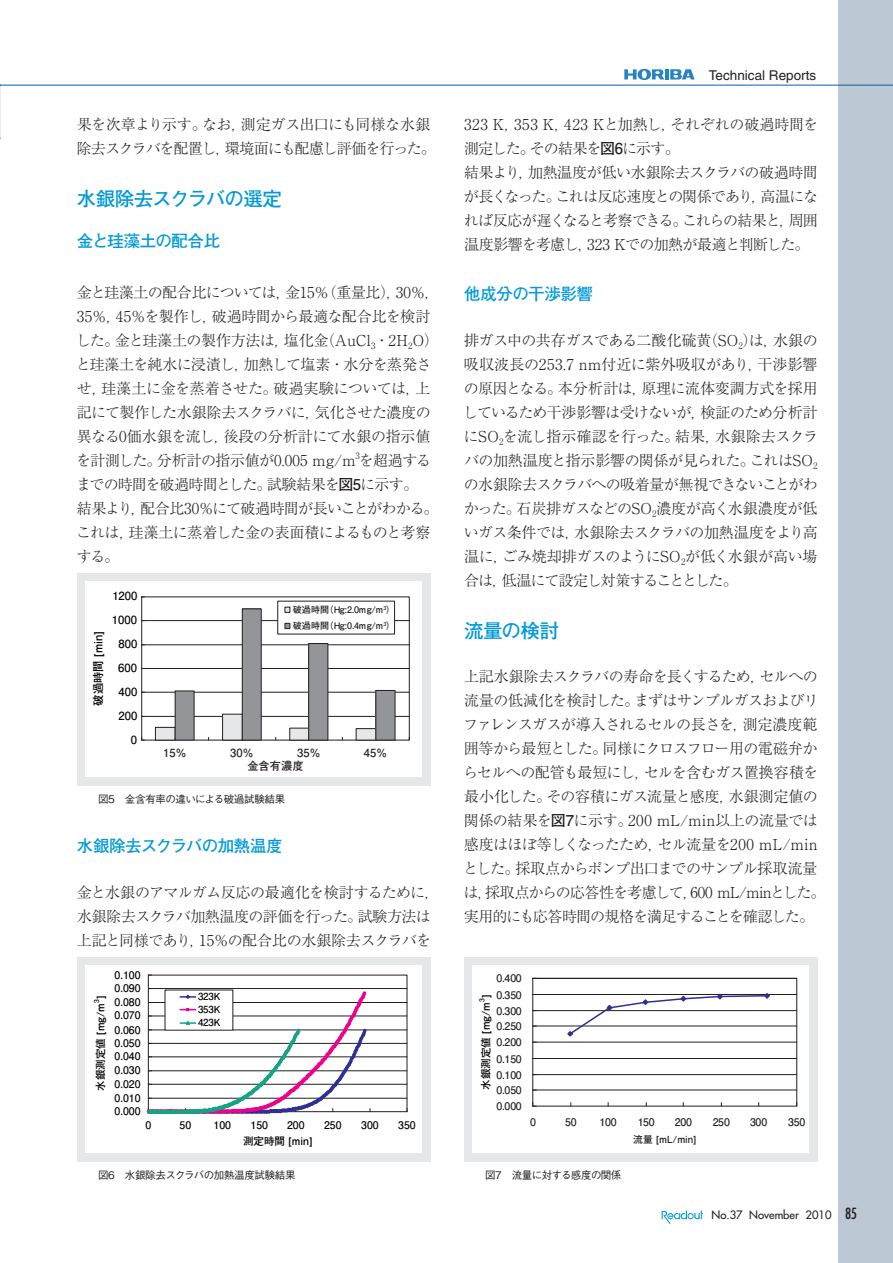
<style>
.page{position:relative;width:893px;height:1263px;background:#fff}
.page>*{position:absolute;margin:0;border:0;box-sizing:border-box;transform-origin:0 0}
.t1{font:19.5px "Futo Go B101 Pro Bold 90 pv RKSJ H";letter-spacing:-.04em;color:#0199d9}
.t2{font:16.5px "Futo Go B101 Pro Bold 90 pv RKSJ H";letter-spacing:-.03em;color:#0199d9}
.t3{font:15px/24px "Ryumin Pro Light 90 pv RKSJ H";letter-spacing:-.04em;color:#231f20}
.t4{font:13.5px "Helvetica";color:#231f20}
.t5{font:11.25px "Futo Go B101 Pro Bold 90 pv RKSJ H";letter-spacing:.01em;color:#000}
.t6{font:11.25px "Futura";color:#231f20}
.t7{font:11.25px "Futo Go B101 Pro Bold 90 pv RKSJ H";letter-spacing:.005em;color:#231f20}
.t8{font:10.5px "Futo Go B101 Pro Bold 90 pv RKSJ H";color:#000}
.t9{font:10.5px "Futo Go B101 Pro Bold 90 pv RKSJ H";letter-spacing:-.03em;color:#231f20}
.t10{font:10.5px "Gothic BBB Pro Medium 90 pv RKSJ H";letter-spacing:-.045em;color:#231f20}
.t11{font:9.75px/13px "Futo Go B101 Pro Bold 90 pv RKSJ H";letter-spacing:-.02em;color:#000;text-align:justify}
.t12{font:9.75px "Futo Go B101 Pro Bold 90 pv RKSJ H";color:#231f20}
.t13{font:9px/16.2px "Futo Go B101 Pro Bold 90 pv RKSJ H";letter-spacing:.005em;color:#231f20}
.t14{font:8.7px "Ryumin Pro Light 90 pv RKSJ H";color:#231f20}
.t15{font:6.75px "Futo Go B101 Pro Bold 90 pv RKSJ H";color:#000}
.s1{font-family:"Futo Go B101 Pro Bold 90 pv RKSJ H"}
.s2{font-stretch:condensed;font-size:15px}
</style>
<div class="page">
<hr style="left:0;top:85px;width:1px;height:53px;background:#ecebe9">
<svg style="left:624px;top:69px;width:70px;height:11px"></svg>
<div style="left:838px;top:0;width:54px;height:1263px;background:#bcc8d4"></div>
<svg style="left:661px;top:1211px;width:42px;height:13px"></svg>
<hr style="left:1px;top:85px;width:891px;height:1px;background:#0d5da5">
<div style="left:77px;top:573px;width:353px;height:213px;background:#e6e7e9"></div>
<div style="left:86px;top:582px;width:335px;height:195px;background:#fff"></div>
<hr style="left:142px;top:716px;width:267px;height:1px;background:#231f20">
<hr style="left:142px;top:692px;width:267px;height:1px;background:#231f20">
<hr style="left:142px;top:668px;width:267px;height:1px;background:#231f20">
<hr style="left:142px;top:645px;width:267px;height:1px;background:#231f20">
<hr style="left:142px;top:620px;width:267px;height:1px;background:#231f20">
<div style="left:141px;top:596px;width:269px;height:145px;border:1px solid #231f20"></div>
<div style="left:155px;top:727px;width:20px;height:13px;background:#e6e7e9"></div>
<div style="left:155px;top:727px;width:20px;height:13px;border:1px solid #231f20"></div>
<div style="left:222px;top:714px;width:20px;height:26px;background:#e6e7e9"></div>
<div style="left:222px;top:714px;width:21px;height:26px;border:1px solid #231f20"></div>
<div style="left:290px;top:728px;width:19px;height:12px;background:#e6e7e9"></div>
<div style="left:356px;top:729px;width:20px;height:11px;background:#e6e7e9"></div>
<div style="left:356px;top:728px;width:20px;height:12px;border:1px solid #231f20"></div>
<div style="left:175px;top:691px;width:19px;height:49px;background:#939598"></div>
<div style="left:175px;top:691px;width:19px;height:49px;border:1px solid #231f20"></div>
<div style="left:242px;top:609px;width:19px;height:131px;background:#939598"></div>
<div style="left:242px;top:609px;width:19px;height:131px;border:1px solid #231f20"></div>
<div style="left:309px;top:644px;width:19px;height:96px;background:#939598"></div>
<div style="left:308px;top:643px;width:20px;height:97px;border:1px solid #231f20"></div>
<div style="left:376px;top:690px;width:19px;height:50px;background:#939598"></div>
<div style="left:375px;top:690px;width:20px;height:50px;border:1px solid #231f20"></div>
<div style="left:278px;top:601px;width:116px;height:33px;background:#fff"></div>
<svg style="left:284px;top:607px;width:6px;height:6px"></svg>
<svg style="left:284px;top:623px;width:6px;height:6px"></svg>
<div style="left:464px;top:957px;width:353px;height:204px;background:#e6e7e9"></div>
<div style="left:473px;top:966px;width:335px;height:187px;background:#fff"></div>
<hr style="left:532px;top:1090px;width:264px;height:1px;background:#231f20">
<hr style="left:532px;top:1074px;width:264px;height:1px;background:#231f20">
<hr style="left:532px;top:1058px;width:264px;height:1px;background:#231f20">
<hr style="left:532px;top:1042px;width:264px;height:1px;background:#231f20">
<hr style="left:532px;top:1026px;width:264px;height:1px;background:#231f20">
<hr style="left:532px;top:1010px;width:264px;height:1px;background:#231f20">
<hr style="left:532px;top:994px;width:264px;height:1px;background:#231f20">
<div style="left:532px;top:978px;width:265px;height:129px;border:1px solid #231f20"></div>
<svg style="left:532px;top:1103px;width:4px;height:4px"></svg>
<svg style="left:566px;top:993px;width:205px;height:44px"></svg>
<div style="left:77px;top:957px;width:353px;height:204px;background:#e6e7e9"></div>
<div style="left:86px;top:966px;width:335px;height:187px;background:#fff"></div>
<svg style="left:146px;top:974px;width:262px;height:140px"></svg>
<p class="t3" style="left:77px;top:115px;width:361px">果を次章より示す。なお，測定ガス出口にも同様な水銀除去スクラバを配置し，環境面にも配慮し評価を行った。</p>
<h1 class="t1" style="left:77px;top:192px;width:207px">水銀除去スクラバの選定</h1>
<p class="t2" style="left:77px;top:234px;width:145px">金と珪藻土の配合比</p>
<p class="t3" style="left:76px;top:283px;width:365px">金と珪藻土の配合比については，金15％（重量比），30％，<br>35％，45％を製作し，破過時間から最適な配合比を検討した。金と珪藻土の製作方法は，塩化金（AuCl<sub>3</sub>・2H<sub>2</sub>O）と珪藻土を純水に浸漬し，加熱して塩素・水分を蒸発させ，珪藻土に金を蒸着させた。破過実験については，上記にて製作した水銀除去スクラバに，気化させた濃度の異なる0価水銀を流し，後段の分析計にて水銀の指示値を計測した。分析計の指示値が0.005 mg/m を超過する</p>
<p class="t14" style="left:355px;top:452px;width:6px">3</p>
<p class="t3" style="left:76px;top:475px;width:364px">までの時間を破過時間とした。試験結果を<span class="s1">図5</span>に示す。<br>結果より，配合比30％にて破過時間が長いことがわかる。これは，珪藻土に蒸着した金の表面積によるものと考察する。</p>
<p class="t5" style="left:94px;top:706px;width:76px;rotate:-90deg">破過時間 [min]</p>
<p class="t5" style="left:112px;top:592px;width:27px">1200</p>
<p class="t5" style="left:112px;top:615px;width:27px">1000</p>
<p class="t5" style="left:119px;top:640px;width:20px">800</p>
<p class="t5" style="left:118px;top:664px;width:20px">600</p>
<p class="t5" style="left:119px;top:687px;width:20px">400</p>
<p class="t5" style="left:119px;top:711px;width:20px">200</p>
<p class="t5" style="left:131px;top:735px;width:8px">0</p>
<p class="t13" style="left:293px;top:603px;width:104px">破過時間（Hg:2.0mg/m<sup>3</sup>）破過時間（Hg:0.4mg/m<sup>3</sup>）</p>
<p class="t7" style="left:163px;top:748px;width:25px">15%</p>
<p class="t7" style="left:230px;top:748px;width:25px">30%</p>
<p class="t7" style="left:297px;top:748px;width:25px">35%</p>
<p class="t7" style="left:364px;top:748px;width:25px">45%</p>
<p class="t7" style="left:247px;top:762px;width:58px">金含有濃度</p>
<p class="t10" style="left:98px;top:795px;width:189px">図5　金含有率の違いによる破過試験結果</p>
<p class="t2" style="left:77px;top:839px;width:207px">水銀除去スクラバの加熱温度</p>
<p class="t3" style="left:77px;top:883px;width:364px">金と水銀のアマルガム反応の最適化を検討するために，水銀除去スクラバ加熱温度の評価を行った。試験方法は上記と同様であり，15％の配合比の水銀除去スクラバを</p>
<p class="t8" style="left:114px;top:971px;width:28px">0.100</p>
<p class="t8" style="left:114px;top:984px;width:28px">0.090</p>
<p class="t15" style="left:94px;top:1003px;width:5px;rotate:-90deg">3</p>
<p class="t11" style="left:198px;top:991px;width:24px">323K 353K 423K</p>
<p class="t8" style="left:97px;top:1091px;width:96px;rotate:-90deg">水銀測定値 [mg/m ]</p>
<p class="t8" style="left:114px;top:998px;width:28px">0.080</p>
<p class="t8" style="left:114px;top:1012px;width:28px">0.070</p>
<p class="t8" style="left:114px;top:1026px;width:28px">0.060</p>
<p class="t8" style="left:114px;top:1039px;width:28px">0.050</p>
<p class="t8" style="left:114px;top:1052px;width:28px">0.040</p>
<p class="t8" style="left:114px;top:1067px;width:28px">0.030</p>
<p class="t8" style="left:114px;top:1080px;width:28px">0.020</p>
<p class="t8" style="left:114px;top:1094px;width:28px">0.010</p>
<p class="t8" style="left:114px;top:1107px;width:28px">0.000</p>
<p class="t8" style="left:145px;top:1121px;width:7px">0</p>
<p class="t8" style="left:179px;top:1121px;width:13px">50</p>
<p class="t8" style="left:213px;top:1121px;width:19px">100</p>
<p class="t8" style="left:250px;top:1121px;width:19px">150</p>
<p class="t8" style="left:287px;top:1121px;width:19px">200</p>
<p class="t8" style="left:324px;top:1121px;width:19px">250</p>
<p class="t8" style="left:361px;top:1121px;width:19px">300</p>
<p class="t8" style="left:398px;top:1121px;width:19px">350</p>
<p class="t8" style="left:243px;top:1137px;width:71px">測定時間 [min]</p>
<p class="t10" style="left:98px;top:1171px;width:199px">図6　水銀除去スクラバの加熱温度試験結果</p>
<p class="t4" style="left:708px;top:70px;width:109px">Technical Reports</p>
<p class="t3" style="left:463px;top:115px;width:356px">323 K，353 K，423 Kと加熱し，それぞれの破過時間を測定した。その結果を<span class="s1">図6</span>に示す。<br>結果より，加熱温度が低い水銀除去スクラバの破過時間が長くなった。これは反応速度との関係であり，高温になれば反応が遅くなると考察できる。これらの結果と，周囲温度影響を考慮し，323 Kでの加熱が最適と判断した。</p>
<p class="t2" style="left:464px;top:287px;width:130px">他成分の干渉影響</p>
<p class="t3" style="left:463px;top:331px;width:357px;text-align:justify">排ガス中の共存ガスである二酸化硫黄（SO<sub>2</sub>）は，水銀の吸収波長の253.7 nm付近に紫外吸収があり，干渉影響の原因となる。本分析計は，原理に流体変調方式を採用しているため干渉影響は受けないが，検証のため分析計にSO<sub>2</sub>を流し指示確認を行った。結果，水銀除去スクラバの加熱温度と指示影響の関係が見られた。これはSO<sub>2</sub>の水銀除去スクラバへの吸着量が無視できないことがわかった。石炭排ガスなどのSO<sub>2</sub>濃度が高く水銀濃度が低いガス条件では，水銀除去スクラバの加熱温度をより高温に，ごみ焼却排ガスのようにSO<sub>2</sub>が低く水銀が高い場合は，低温にて設定し対策することとした。</p>
<h1 class="t1" style="left:464px;top:624px;width:96px">流量の検討</h1>
<p class="t3" style="left:463px;top:667px;width:364px">上記水銀除去スクラバの寿命を長くするため，セルへの流量の低減化を検討した。まずはサンプルガスおよびリファレンスガスが導入されるセルの長さを，測定濃度範囲等から最短とした。同様にクロスフロー用の電磁弁からセルへの配管も最短にし，セルを含むガス置換容積を最小化した。その容積にガス流量と感度，水銀測定値の関係の結果を<span class="s1">図7</span>に示す。200 mL/min以上の流量では感度はほぼ等しくなったため，セル流量を200 mL/minとした。採取点からポンプ出口までのサンプル採取流量は，採取点からの応答性を考慮して，600 mL/minとした。実用的にも応答時間の規格を満足することを確認した。</p>
<p class="t9" style="left:496px;top:975px;width:27px">0.400</p>
<p class="t9" style="left:496px;top:991px;width:27px">0.350</p>
<p class="t8" style="left:481px;top:1090px;width:96px;rotate:-90deg">水銀測定値 [mg/m ]</p>
<p class="t15" style="left:479px;top:1002px;width:5px;rotate:-90deg">3</p>
<p class="t9" style="left:496px;top:1007px;width:27px">0.300</p>
<p class="t9" style="left:496px;top:1022px;width:27px">0.250</p>
<p class="t9" style="left:496px;top:1039px;width:27px">0.200</p>
<p class="t9" style="left:496px;top:1055px;width:27px">0.150</p>
<p class="t9" style="left:496px;top:1071px;width:27px">0.100</p>
<p class="t9" style="left:496px;top:1086px;width:27px">0.050</p>
<p class="t9" style="left:496px;top:1102px;width:27px">0.000</p>
<p class="t9" style="left:530px;top:1118px;width:7px">0</p>
<p class="t9" style="left:565px;top:1118px;width:13px">50</p>
<p class="t9" style="left:599px;top:1118px;width:19px">100</p>
<p class="t9" style="left:637px;top:1118px;width:18px">150</p>
<p class="t9" style="left:674px;top:1118px;width:19px">200</p>
<p class="t9" style="left:712px;top:1118px;width:19px">250</p>
<p class="t9" style="left:750px;top:1118px;width:19px">300</p>
<p class="t9" style="left:788px;top:1118px;width:18px">350</p>
<p class="t12" style="left:633px;top:1136px;width:65px">流量 [mL/min]</p>
<p class="t10" style="left:485px;top:1171px;width:138px">図7　流量に対する感度の関係</p>
<p class="t6" style="left:711px;top:1209px;width:147px">No.37 November 2010 <span class="s2">85</span></p>
</div>
